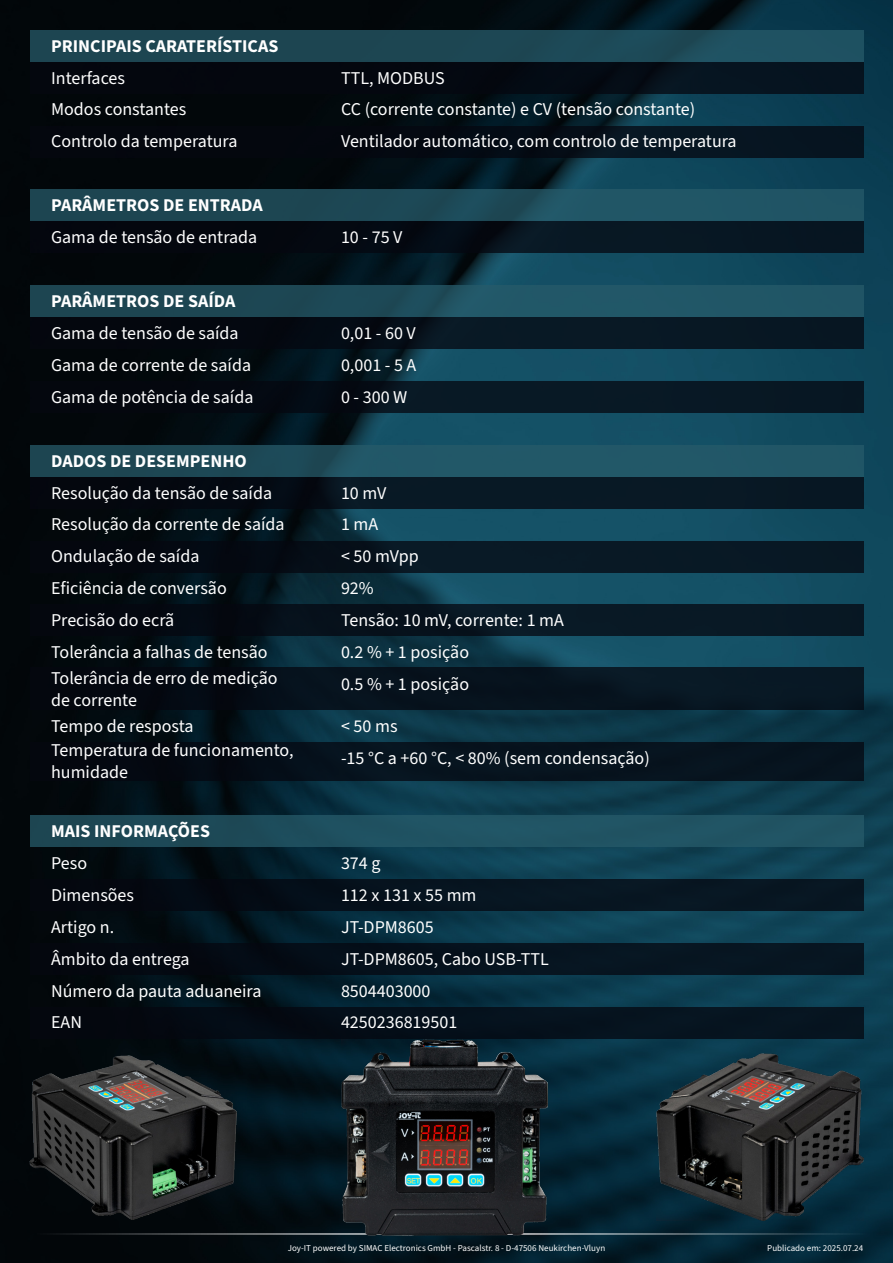
<style>
.page{position:relative;width:893px;height:1263px;background:#fff}
.page>*{position:absolute;margin:0;border:0;box-sizing:border-box;transform-origin:0 0}
.t1{font:18px/21.6px "Source Sans 3";color:#fff}
.t2{font:700 18px "Source Sans 3";color:#fff}
.t3{font:9px "Source Sans 3";color:#fff}
</style>
<div class="page">
<img style="left:0;top:0;width:893px;height:1263px">
<div style="left:30px;top:221px;width:833px;height:32px;background:linear-gradient(to right,#030309,#081a27)"></div>
<div style="left:30px;top:317px;width:833px;height:32px;background:linear-gradient(to right,#03050b,#091d2a)"></div>
<div style="left:30px;top:62px;width:833px;height:32px;background:linear-gradient(to right,#030309,#06131f)"></div>
<div style="left:30px;top:541px;width:833px;height:31px;background:linear-gradient(to right,#04070f,#0a1e2c)"></div>
<div style="left:30px;top:477px;width:833px;height:32px;background:linear-gradient(to right,#04070f,#091e2b)"></div>
<div style="left:30px;top:381px;width:833px;height:32px;background:linear-gradient(to right,#03060d,#091d2b)"></div>
<div style="left:30px;top:126px;width:833px;height:31px;background:linear-gradient(to right,#030309,#071623)"></div>
<div style="left:30px;top:604px;width:833px;height:32px;background:linear-gradient(to right,#03070f,#0a1e2b)"></div>
<div style="left:30px;top:668px;width:833px;height:42px;background:linear-gradient(to right,#03080f,#091b28)"></div>
<div style="left:30px;top:189px;width:833px;height:32px;background:linear-gradient(to right,#1c414c,#215869)"></div>
<div style="left:30px;top:285px;width:833px;height:32px;background:linear-gradient(to right,#1c434e,#225b6d)"></div>
<div style="left:30px;top:445px;width:833px;height:32px;background:linear-gradient(to right,#1d4652,#235d6e)"></div>
<div style="left:30px;top:30px;width:833px;height:32px;background:linear-gradient(to right,#1c424c,#1e505f)"></div>
<div style="left:30px;top:879px;width:833px;height:32px;background:linear-gradient(to right,#03070f,#091b27)"></div>
<div style="left:30px;top:943px;width:833px;height:32px;background:linear-gradient(to right,#03070e,#081926)"></div>
<div style="left:30px;top:1006px;width:833px;height:32px;background:linear-gradient(to right,#03060e,#071724)"></div>
<div style="left:30px;top:815px;width:833px;height:32px;background:linear-gradient(to right,#1d4754,#225869)"></div>
<hr style="left:30px;top:1233px;width:836px;height:2px;background:#fff">
<img style="left:30px;top:1055px;width:206px;height:164px">
<img style="left:657px;top:1054px;width:206px;height:166px">
<img style="left:341px;top:1039px;width:207px;height:196px">
<div style="left:30px;top:742px;width:833px;height:38px;background:linear-gradient(to right,#040911,#081723)"></div>
<p class="t2" style="left:51px;top:34px;width:229px">PRINCIPAIS CARATERÍSTICAS</p>
<p class="t1" style="left:51px;top:67px;width:75px">Interfaces</p>
<p class="t1" style="left:341px;top:67px;width:105px">TTL, MODBUS</p>
<p class="t1" style="left:51px;top:99px;width:137px">Modos constantes</p>
<p class="t1" style="left:341px;top:99px;width:356px">CC (corrente constante) e CV (tensão constante)</p>
<p class="t1" style="left:51px;top:131px;width:188px">Controlo da temperatura</p>
<p class="t1" style="left:341px;top:131px;width:397px">Ventilador automático, com controlo de temperatura</p>
<p class="t2" style="left:51px;top:193px;width:213px">PARÂMETROS DE ENTRADA</p>
<p class="t1" style="left:51px;top:226px;width:208px">Gama de tensão de entrada</p>
<p class="t1" style="left:341px;top:226px;width:63px">10 - 75 V</p>
<p class="t2" style="left:51px;top:289px;width:186px">PARÂMETROS DE SAÍDA</p>
<p class="t1" style="left:51px;top:322px;width:189px">Gama de tensão de saída</p>
<p class="t1" style="left:341px;top:322px;width:76px">0,01 - 60 V</p>
<p class="t1" style="left:51px;top:354px;width:201px">Gama de corrente de saída</p>
<p class="t1" style="left:341px;top:354px;width:77px">0,001 - 5 A</p>
<p class="t1" style="left:51px;top:386px;width:204px">Gama de potência de saída</p>
<p class="t1" style="left:341px;top:386px;width:68px">0 - 300 W</p>
<p class="t2" style="left:51px;top:449px;width:197px">DADOS DE DESEMPENHO</p>
<p class="t1" style="left:51px;top:482px;width:222px">Resolução da tensão de saída</p>
<p class="t1" style="left:341px;top:482px;width:47px">10 mV</p>
<p class="t1" style="left:51px;top:514px;width:235px">Resolução da corrente de saída</p>
<p class="t1" style="left:341px;top:514px;width:39px">1 mA</p>
<p class="t1" style="left:51px;top:546px;width:150px">Ondulação de saída</p>
<p class="t1" style="left:341px;top:546px;width:79px">&lt; 50 mVpp</p>
<p class="t1" style="left:51px;top:577px;width:177px">Eficiência de conversão</p>
<p class="t1" style="left:341px;top:577px;width:34px">92%</p>
<p class="t1" style="left:51px;top:609px;width:125px">Precisão do ecrã</p>
<p class="t1" style="left:341px;top:609px;width:224px">Tensão: 10 mV, corrente: 1 mA</p>
<p class="t1" style="left:51px;top:641px;width:218px">Tolerância a falhas de tensão</p>
<p class="t1" style="left:51px;top:667px;width:228px">Tolerância de erro de medição de corrente</p>
<p class="t1" style="left:51px;top:715px;width:144px">Tempo de resposta</p>
<p class="t1" style="left:341px;top:641px;width:130px">0.2 % + 1 posição</p>
<p class="t1" style="left:341px;top:673px;width:130px">0.5 % + 1 posição</p>
<p class="t1" style="left:341px;top:715px;width:58px">&lt; 50 ms</p>
<p class="t1" style="left:51px;top:739px;width:244px">Temperatura de funcionamento, humidade</p>
<p class="t1" style="left:341px;top:747px;width:310px">-15 °C a +60 °C, &lt; 80% (sem condensação)</p>
<p class="t2" style="left:51px;top:819px;width:160px">MAIS INFORMAÇÕES</p>
<p class="t1" style="left:51px;top:852px;width:37px">Peso</p>
<p class="t1" style="left:51px;top:884px;width:84px">Dimensões</p>
<p class="t1" style="left:51px;top:916px;width:65px">Artigo n.</p>
<p class="t1" style="left:51px;top:948px;width:140px">Âmbito da entrega</p>
<p class="t1" style="left:51px;top:980px;width:212px">Número da pauta aduaneira</p>
<p class="t1" style="left:51px;top:1012px;width:32px">EAN</p>
<p class="t1" style="left:341px;top:852px;width:41px">374 g</p>
<p class="t1" style="left:341px;top:884px;width:137px">112 x 131 x 55 mm</p>
<p class="t1" style="left:341px;top:916px;width:94px">JT-DPM8605</p>
<p class="t1" style="left:341px;top:948px;width:209px">JT-DPM8605, Cabo USB-TTL</p>
<p class="t1" style="left:341px;top:980px;width:91px">8504403000</p>
<p class="t1" style="left:341px;top:1012px;width:118px">4250236819501</p>
<p class="t3" style="left:288px;top:1243px;width:319px">Joy-IT powered by SIMAC Electronics GmbH - Pascalstr. 8 - D-47506 Neukirchen-Vluyn</p>
<p class="t3" style="left:767px;top:1243px;width:97px">Publicado em: 2025.07.24</p>
</div>
